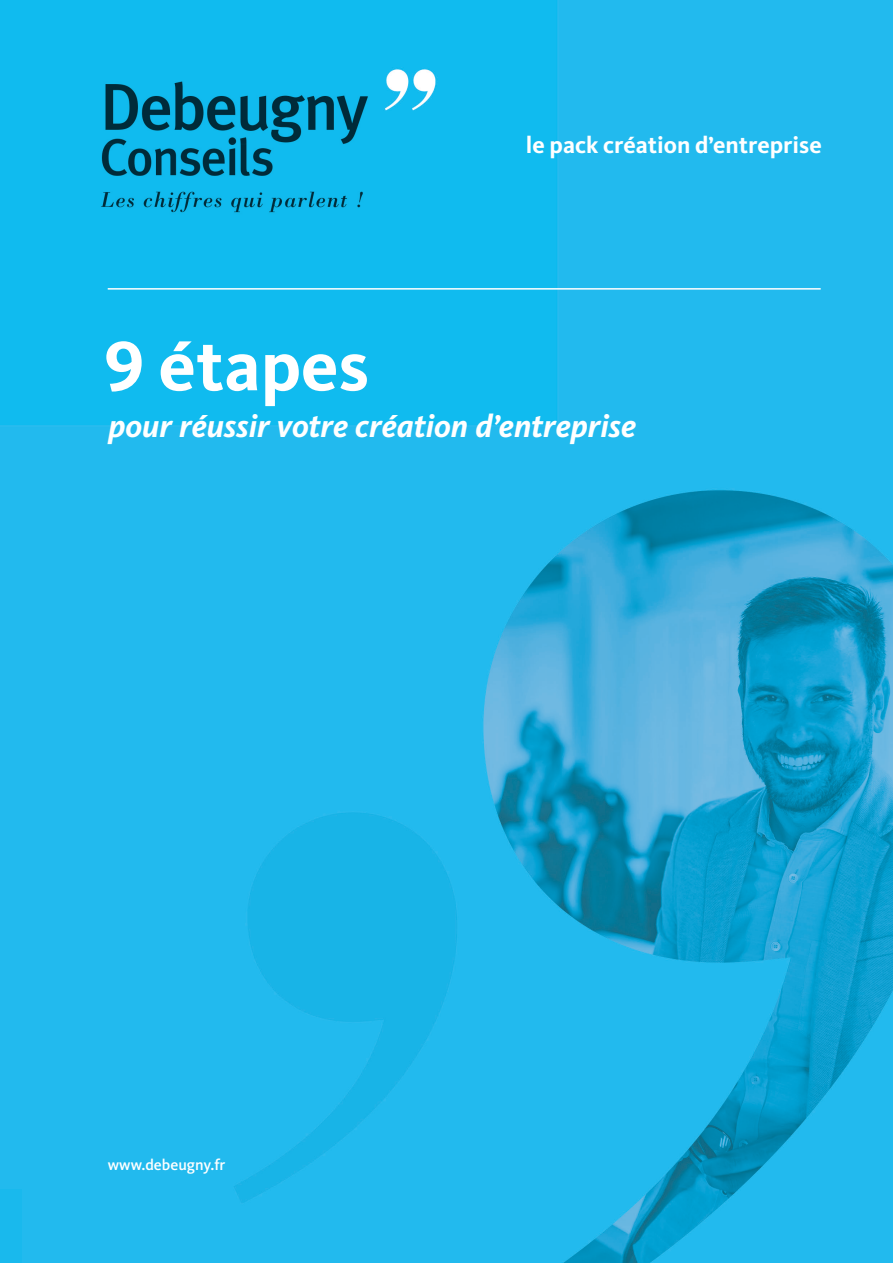
<style>
.page{position:relative;width:893px;height:1263px;background:#fff}
.page>*{position:absolute;margin:0;border:0;box-sizing:border-box;transform-origin:0 0}
.Titre_plaquette{font:700 72.3px "Kievit OT";color:#fff}
.Titre_plaquette-2{font:italic 700 32.55px "Kievit OT";color:#fff}
.Texte_point_fort{font:700 24px "Kievit OT";color:#fff}
.Titre_étape{font:500 15.75px "Kievit OT";color:#fff}
</style>
<div class="page">
<img style="left:0;top:0;width:893px;height:1263px">
<hr style="left:108px;top:288px;width:713px;height:2px;background:#fff">
<div style="left:0;top:1189px;width:21px;height:74px;background:#19b9ed"></div>
<p class="Titre_plaquette" style="left:104px;top:322px;width:266px">9 étapes</p>
<p class="Texte_point_fort" style="left:526px;top:131px;width:298px">le pack création d’entreprise</p>
<p class="Titre_plaquette-2" style="left:108px;top:406px;width:529px">pour réussir votre création d’entreprise</p>
<p class="Titre_étape" style="left:108px;top:1155px;width:119px">www.debeugny.fr</p>
</div>
